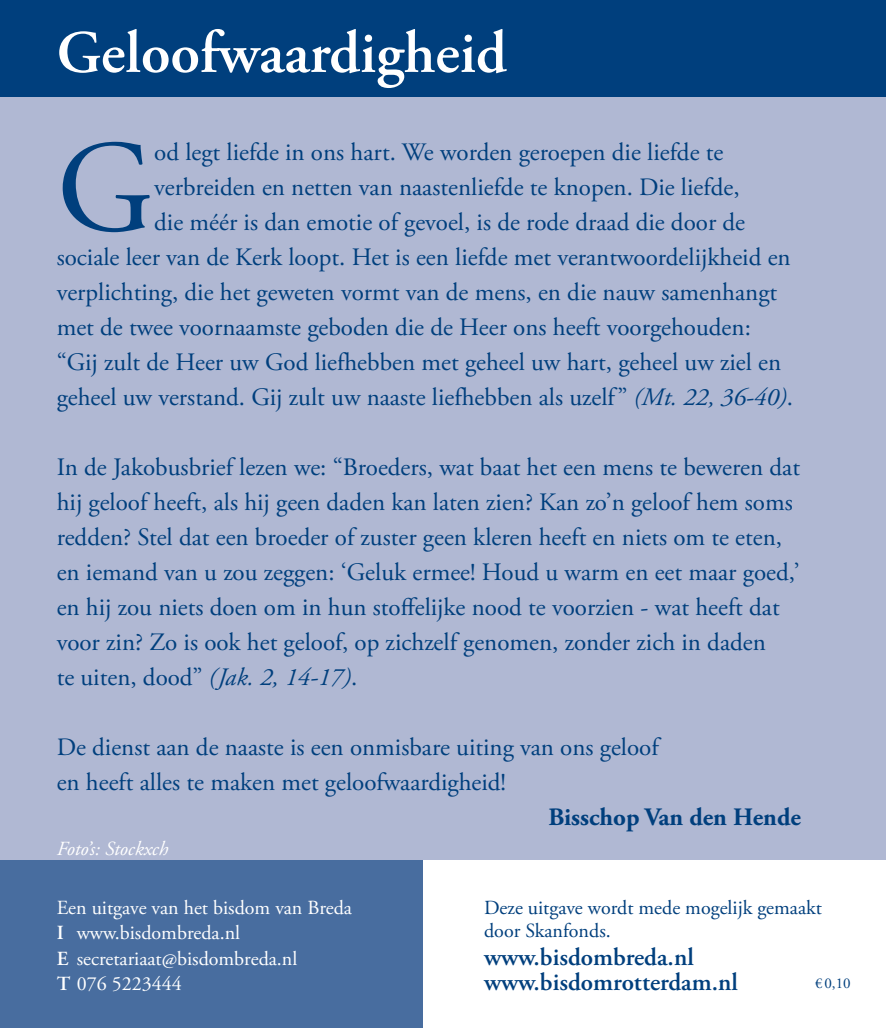
<style>
.page{position:relative;width:886px;height:1028px;background:#b0b8d3}
.page>*{position:absolute;margin:0;border:0;box-sizing:border-box;transform-origin:0 0}
.t1{font:130.5px "Adobe Garamond Pro";color:#003f7d}
.t2{font:600 60px "Adobe Garamond Pro";color:#fff}
.t3{font:25px/35px "Adobe Garamond Pro";color:#003f7d}
.t4{font:600 25px/25px "Adobe Garamond Pro";color:#003f7d}
.t5{font:700 25px "Adobe Garamond Pro";color:#003f7d}
.t6{font:20px/25px "Adobe Garamond Pro";color:#fff}
.t7{font:20px/22.5px "Adobe Garamond Pro";color:#003f7d}
.t8{font:italic 20px "Adobe Garamond Pro";color:#fff}
.t9{font:15px "Adobe Garamond Pro";color:#003f7d}
.s1{font-style:italic}
.s2{font-weight:600}
</style>
<div class="page">
<div style="left:0;top:860px;width:424px;height:168px;background:#486d9f"></div>
<div style="left:424px;top:860px;width:462px;height:168px;background:#fff"></div>
<div style="left:0;top:0;width:886px;height:97px;background:#003f7d"></div>
<h2 class="t2" style="left:57px;top:18px;width:451px">Geloofwaardigheid</h2>
<h1 class="t1" style="left:57px;top:110px;width:99px">G</h1>
<p class="t3" style="left:154px;top:135px;width:571px">od legt liefde in ons hart. We worden geroepen die liefde te</p>
<p class="t3" style="left:154px;top:170px;width:587px">verbreiden en netten van naastenliefde te knopen. Die liefde,</p>
<p class="t3" style="left:154px;top:205px;width:592px">die méér is dan emotie of gevoel, is de rode draad die door de</p>
<p class="t3" style="left:57px;top:240px;width:735px">sociale leer van de Kerk loopt. Het is een liefde met verantwoordelijkheid en</p>
<p class="t3" style="left:57px;top:275px;width:722px">verplichting, die het geweten vormt van de mens, en die nauw samenhangt</p>
<p class="t3" style="left:57px;top:310px;width:696px">met de twee voornaamste geboden die de Heer ons heeft voorgehouden:</p>
<p class="t3" style="left:57px;top:345px;width:726px">“Gij zult de Heer uw God liefhebben met geheel uw hart, geheel uw ziel en</p>
<p class="t3" style="left:57px;top:380px;width:738px">geheel uw verstand. Gij zult uw naaste liefhebben als uzelf” <span class="s1">(Mt. 22, 36-40)</span>.</p>
<p class="t3" style="left:57px;top:450px;width:745px">In de Jakobusbrief lezen we: “Broeders, wat baat het een mens te beweren dat hij geloof heeft, als hij geen daden kan laten zien? Kan zo’n geloof hem soms redden? Stel dat een broeder of zuster geen kleren heeft en niets om te eten, en iemand van u zou zeggen: ‘Geluk ermee! Houd u warm en eet maar goed,’ en hij zou niets doen om in hun stoffelijke nood te voorzien - wat heeft dat voor zin? Zo is ook het geloof, op zichzelf genomen, zonder zich in daden<br>te uiten, dood” <span class="s1">(Jak. 2, 14-17)</span>.</p>
<p class="t3" style="left:57px;top:730px;width:603px">De dienst aan de naaste is een onmisbare uiting van ons geloof en heeft alles te maken met geloofwaardigheid!</p>
<p class="t5" style="left:548px;top:803px;width:254px">Bisschop Van den Hende</p>
<p class="t8" style="left:57px;top:836px;width:113px">Foto’s: Stockxch</p>
<p class="t6" style="left:57px;top:896px;width:297px">Een uitgave van het bisdom van Breda<br><span class="s2">I</span> www.bisdombreda.nl<br><span class="s2">E</span> secretariaat@bisdombreda.nl<br><span class="s2">T</span> 076 5223444</p>
<p class="t7" style="left:484px;top:897px;width:339px">Deze uitgave wordt mede mogelijk gemaakt door Skanfonds.</p>
<p class="t4" style="left:484px;top:944px;width:255px">www.bisdombreda.nl www.bisdomrotterdam.nl</p>
<p class="t9" style="left:815px;top:974px;width:37px">€0,10</p>
</div>
